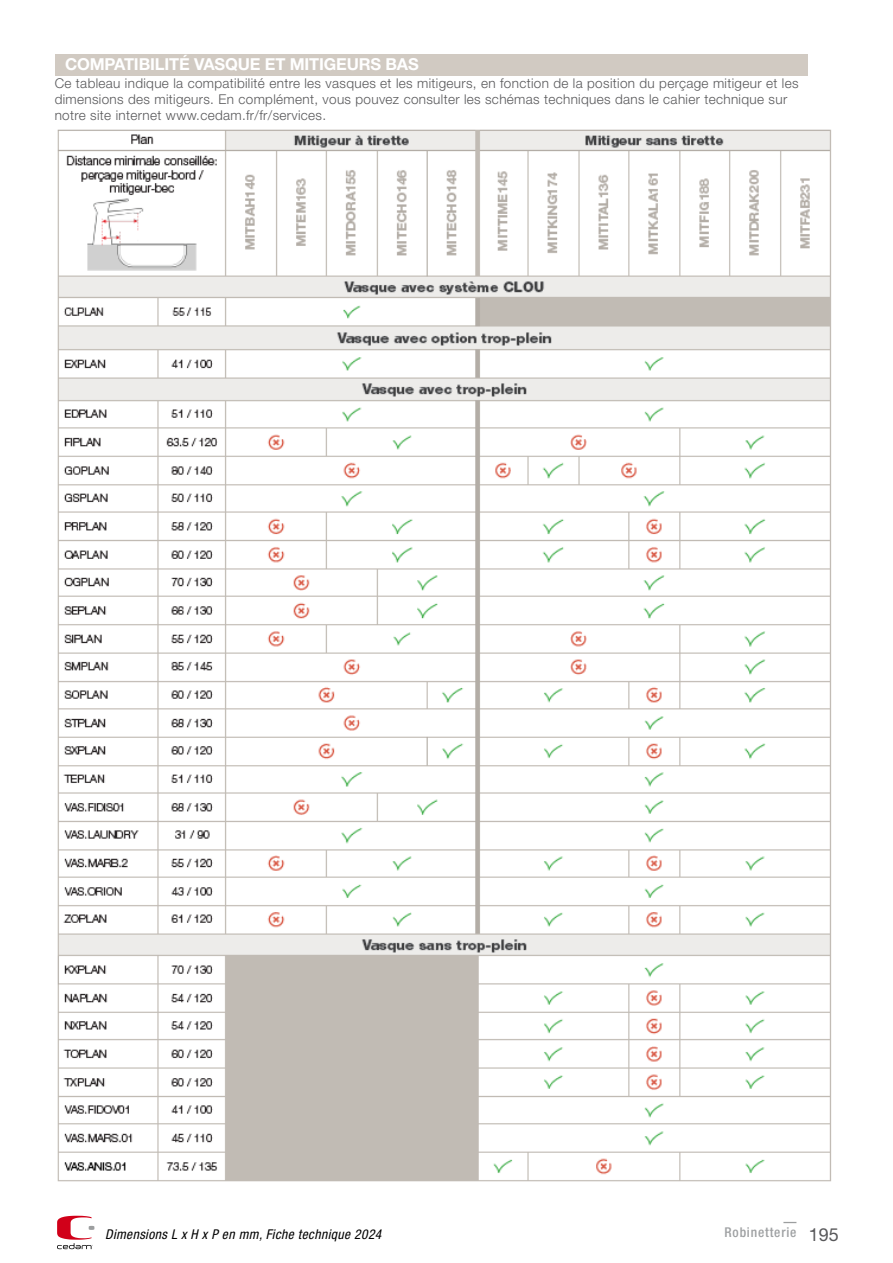
<style>
.page{position:relative;width:893px;height:1263px;background:#fff}
.page>*{position:absolute;margin:0;border:0;box-sizing:border-box;transform-origin:0 0}
.t1{font:700 16.5px "Helvetica Neue LT Std";letter-spacing:-.01em;color:#fff}
.t2{font:300 13.5px/16.2px "Helvetica Neue LT Std";letter-spacing:.025em;color:#58585a}
.t3{font:italic condensed 13.5px "Helvetica Neue LT Std";letter-spacing:.03em;color:#000}
.t4{font:500 condensed 13.5px "Helvetica Neue LT Std";letter-spacing:.06em;color:#9ea0a2}
.s1{font-weight:400;font-stretch:normal;font-size:18px;color:#58585a}
</style>
<div class="page">
<svg style="left:57px;top:1216px;width:37px;height:33px"></svg>
<svg style="left:783px;top:1222px;width:13px;height:1px"></svg>
<img style="left:57px;top:129px;width:775px;height:1053px">
<div style="left:55px;top:54px;width:752px;height:21px;background:#d1cac2"></div>
<p class="t1" style="left:65px;top:54px;width:355px">COMPATIBILITÉ VASQUE ET MITIGEURS BAS</p>
<p class="t2" style="left:55px;top:74px;width:745px">Ce tableau indique la compatibilité entre les vasques et les mitigeurs, en fonction de la position du perçage mitigeur et les dimensions des mitigeurs. En complément, vous pouvez consulter les schémas techniques dans le cahier technique sur notre site internet www.cedam.fr/fr/services.</p>
<p class="t3" style="left:105px;top:1227px;width:278px">Dimensions L x H x P en mm, Fiche technique 2024</p>
<p class="t4" style="left:724px;top:1224px;width:116px">Robinetterie <span class="s1">195</span></p>
</div>
